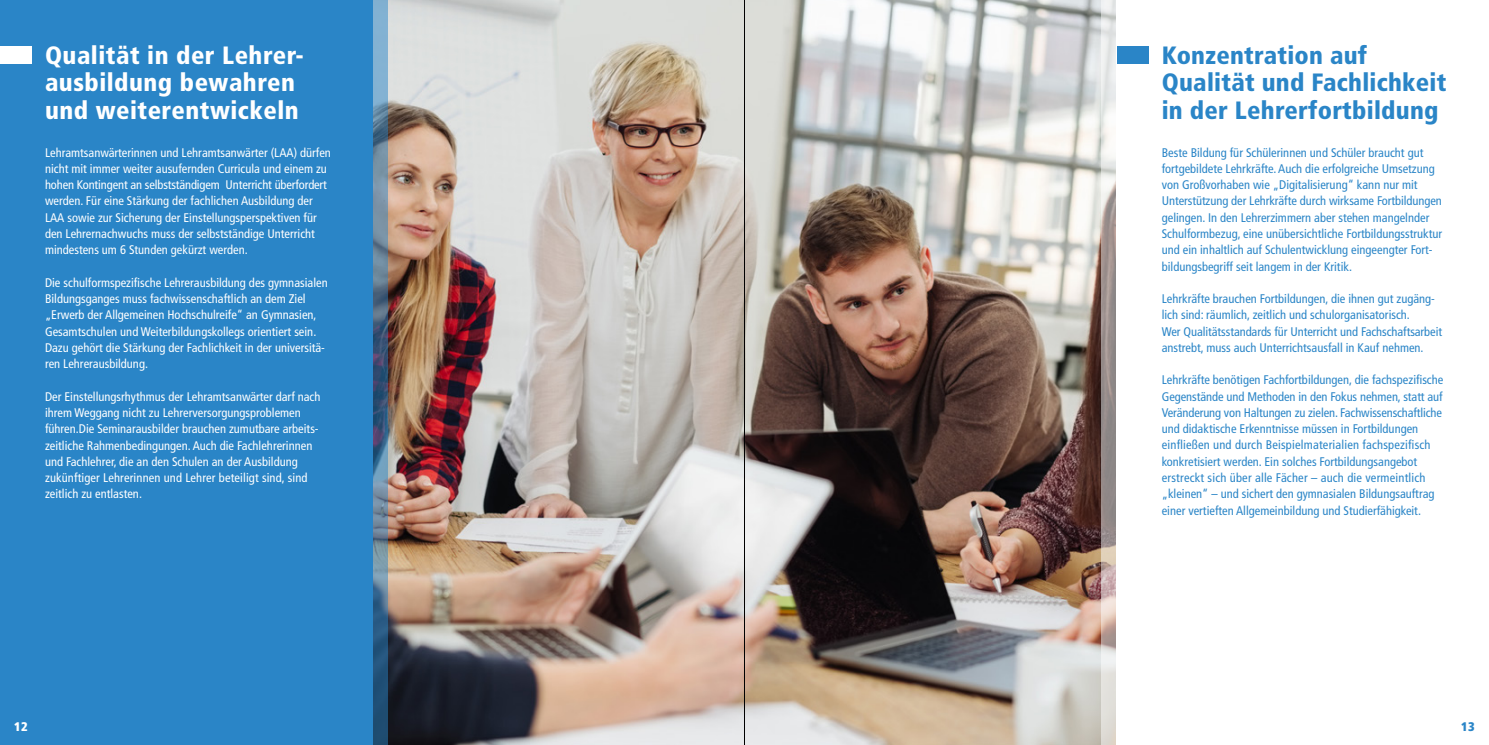
<style>
.page{position:relative;width:1489px;height:745px;background:#fff}
.page>*{position:absolute;margin:0;border:0;box-sizing:border-box;transform-origin:0 0}
.t1{font:900 condensed 25px/27.5px "Frutiger LT Std";letter-spacing:.01em;color:#2a85c7}
.t2{font:900 condensed 25px/27.5px "Frutiger LT Std";letter-spacing:.02em;color:#fff}
.t3{font:condensed 12.5px/16.2px "Frutiger LT Std";color:#2a85c7}
.t4{font:condensed 12.5px/16.2px "Frutiger LT Std";color:#fff}
.t5{font:900 condensed 12.5px "Frutiger LT Std";color:#fff}
.t6{font:900 condensed 12.5px "Frutiger LT Std";color:#2a85c7}
</style>
<div class="page">
<img style="left:387px;top:0;width:714px;height:744px">
<div style="left:0;top:0;width:372px;height:744px;background:#2a85c7"></div>
<svg style="left:372px;top:0;width:15px;height:744px;background:#537999"></svg>
<div style="left:0;top:46px;width:32px;height:18px;background:#fff"></div>
<hr style="left:744px;top:0;width:1px;height:744px;background:#000">
<svg style="left:1101px;top:0;width:15px;height:744px;background:#bfb8b5"></svg>
<div style="left:1116px;top:46px;width:32px;height:18px;background:#2a85c7"></div>
<h1 class="t2" style="left:45px;top:41px;width:260px">Qualität in der Lehrer&shy;ausbildung bewahren und weiterentwickeln</h1>
<p class="t4" style="left:45px;top:144px;width:287px">Lehramtsanwärterinnen und Lehramtsanwärter (LAA) dürfen nicht mit immer weiter ausufernden Curricula und einem zu hohen Kontingent an selbstständigem Unterricht überfordert werden. Für eine Stärkung der fachlichen Ausbildung der LAA sowie zur Sicherung der Einstellungsperspektiven für den Lehrernachwuchs muss der selbstständige Unterricht mindestens um 6 Stunden gekürzt werden.</p>
<p class="t4" style="left:45px;top:274px;width:284px">Die schulformspezifische Lehrerausbildung des gymnasialen Bildungsganges muss fachwissenschaftlich an dem Ziel „Erwerb der Allgemeinen Hochschulreife“ an Gymnasien, Gesamtschulen und Weiterbildungskollegs orientiert sein.<br>Dazu gehört die Stärkung der Fachlichkeit in der universitä&shy;ren Lehrerausbildung.</p>
<p class="t4" style="left:45px;top:388px;width:277px">Der Einstellungsrhythmus der Lehramtsanwärter darf nach ihrem Weggang nicht zu Lehrerversorgungsproblemen führen.Die Seminarausbilder brauchen zumutbare arbeits&shy;zeitliche Rahmenbedingungen. Auch die Fachlehrerinnen und Fachlehrer, die an den Schulen an der Ausbildung zukünftiger Lehrerinnen und Lehrer beteiligt sind, sind zeitlich zu entlasten.</p>
<h1 class="t1" style="left:1161px;top:41px;width:286px">Konzentration auf<br>Qualität und Fachlichkeit in der Lehrerfortbildung</h1>
<p class="t3" style="left:1161px;top:144px;width:282px">Beste Bildung für Schülerinnen und Schüler braucht gut fortgebildete Lehrkräfte. Auch die erfolgreiche Umsetzung von Großvorhaben wie „Digitalisierung“ kann nur mit Unterstützung der Lehrkräfte durch wirksame Fortbildungen gelingen. In den Lehrerzimmern aber stehen mangelnder Schulformbezug, eine unübersichtliche Fortbildungsstruktur und ein inhaltlich auf Schulentwicklung eingeengter Fort&shy;bildungsbegriff seit langem in der Kritik.</p>
<p class="t3" style="left:1161px;top:290px;width:282px">Lehrkräfte brauchen Fortbildungen, die ihnen gut zugäng&shy;lich sind: räumlich, zeitlich und schulorganisatorisch.<br>Wer Qualitätsstandards für Unterricht und Fachschaftsarbeit anstrebt, muss auch Unterrichtsausfall in Kauf nehmen.</p>
<p class="t3" style="left:1161px;top:372px;width:283px">Lehrkräfte benötigen Fachfortbildungen, die fachspezifische Gegenstände und Methoden in den Fokus nehmen, statt auf Veränderung von Haltungen zu zielen. Fachwissenschaftliche und didaktische Erkenntnisse müssen in Fortbildungen einfließen und durch Beispielmaterialien fachspezifisch konkretisiert werden. Ein solches Fortbildungsangebot erstreckt sich über alle Fächer – auch die vermeintlich „kleinen“ – und sichert den gymnasialen Bildungsauftrag einer vertieften Allgemeinbildung und Studierfähigkeit.</p>
<p class="t5" style="left:14px;top:718px;width:15px">12</p>
<p class="t6" style="left:1461px;top:718px;width:15px">13</p>
</div>
